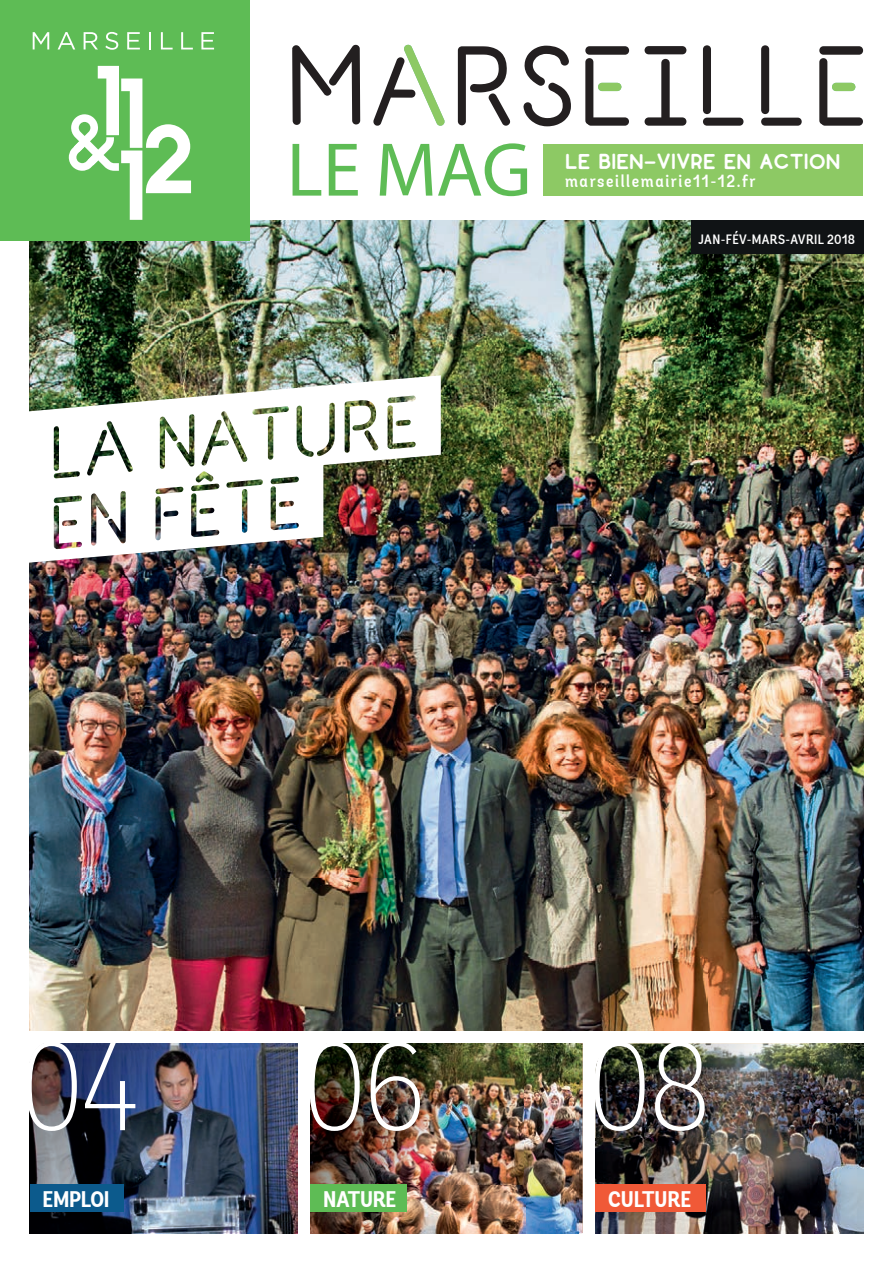
<style>
.page{position:relative;width:893px;height:1263px;background:#fff}
.page>*{position:absolute;margin:0;border:0;box-sizing:border-box;transform-origin:0 0}
.t1{font:200 125.25px "Andes Cnd W04";color:#fff}
.t2{font:76.65px "Myriad Pro";color:#5ebc55}
.t3{font:700 22.5px "Andes Cnd W04";letter-spacing:-.01em;color:#fff}
.t4{font:21.75px "Restless Youth Sans";letter-spacing:.06em;color:#fff}
.t5{font:500 17.55px "Andes Cnd W04";letter-spacing:.09em;color:#fff}
.t6{font:500 13.5px "Andes Cnd W04";letter-spacing:.03em;color:#fff}
</style>
<div class="page">
<img style="left:578px;top:1043px;width:4px;height:190px">
<img style="left:356px;top:1233px;width:182px;height:1px">
<img style="left:30px;top:220px;width:676px;height:810px">
<img style="left:706px;top:254px;width:157px;height:776px">
<div style="left:544px;top:144px;width:319px;height:52px;background:#8dc964"></div>
<div style="left:691px;top:220px;width:172px;height:34px;background:#101315"></div>
<svg style="left:292px;top:45px;width:68px;height:80px"></svg>
<svg style="left:458px;top:46px;width:52px;height:80px"></svg>
<svg style="left:523px;top:46px;width:48px;height:80px"></svg>
<svg style="left:645px;top:46px;width:41px;height:80px"></svg>
<svg style="left:703px;top:45px;width:40px;height:81px"></svg>
<svg style="left:761px;top:45px;width:41px;height:81px"></svg>
<svg style="left:373px;top:45px;width:72px;height:81px"></svg>
<svg style="left:585px;top:46px;width:44px;height:80px"></svg>
<svg style="left:819px;top:46px;width:44px;height:80px"></svg>
<img style="left:30px;top:1043px;width:268px;height:190px">
<img style="left:310px;top:1043px;width:268px;height:190px">
<div style="left:0;top:0;width:249px;height:240px;background:#5ebc55"></div>
<svg style="left:33px;top:32px;width:16px;height:17px"></svg>
<svg style="left:58px;top:32px;width:17px;height:17px"></svg>
<svg style="left:84px;top:32px;width:14px;height:17px"></svg>
<svg style="left:105px;top:32px;width:13px;height:18px"></svg>
<svg style="left:127px;top:32px;width:13px;height:17px"></svg>
<svg style="left:149px;top:32px;width:2px;height:17px"></svg>
<svg style="left:161px;top:32px;width:12px;height:17px"></svg>
<svg style="left:181px;top:32px;width:12px;height:17px"></svg>
<svg style="left:201px;top:32px;width:13px;height:17px"></svg>
<svg style="left:69px;top:66px;width:122px;height:154px"></svg>
<svg style="left:29px;top:1043px;width:19px;height:37px"></svg>
<img style="left:595px;top:1043px;width:268px;height:190px">
<svg style="left:310px;top:1043px;width:21px;height:37px"></svg>
<div style="left:30px;top:1184px;width:94px;height:28px;background:#0c5a8c"></div>
<img style="left:610px;top:1043px;width:14px;height:5px">
<div style="left:595px;top:1184px;width:111px;height:28px;background:#f05937"></div>
<img style="left:29px;top:375px;width:412px;height:120px">
<img style="left:29px;top:459px;width:294px;height:108px">
<div style="left:310px;top:1184px;width:97px;height:28px;background:#5ebc55"></div>
<h2 class="t2" style="left:287px;top:123px;width:246px">LE MAG</h2>
<p class="t4" style="left:566px;top:144px;width:276px">LE BIEN-VIVRE EN ACTION</p>
<p class="t5" style="left:565px;top:170px;width:192px">marseillemairie11-12.fr</p>
<p class="t6" style="left:699px;top:231px;width:158px">JAN-FÉV-MARS-AVRIL 2018</p>
<h1 class="t1" style="left:20px;top:1013px;width:121px">04</h1>
<h1 class="t1" style="left:303px;top:1013px;width:124px">06</h1>
<h1 class="t1" style="left:588px;top:1013px;width:125px">08</h1>
<p class="t3" style="left:43px;top:1185px;width:69px">EMPLOI</p>
<p class="t3" style="left:323px;top:1185px;width:75px">NATURE</p>
<p class="t3" style="left:608px;top:1185px;width:85px">CULTURE</p>
</div>
